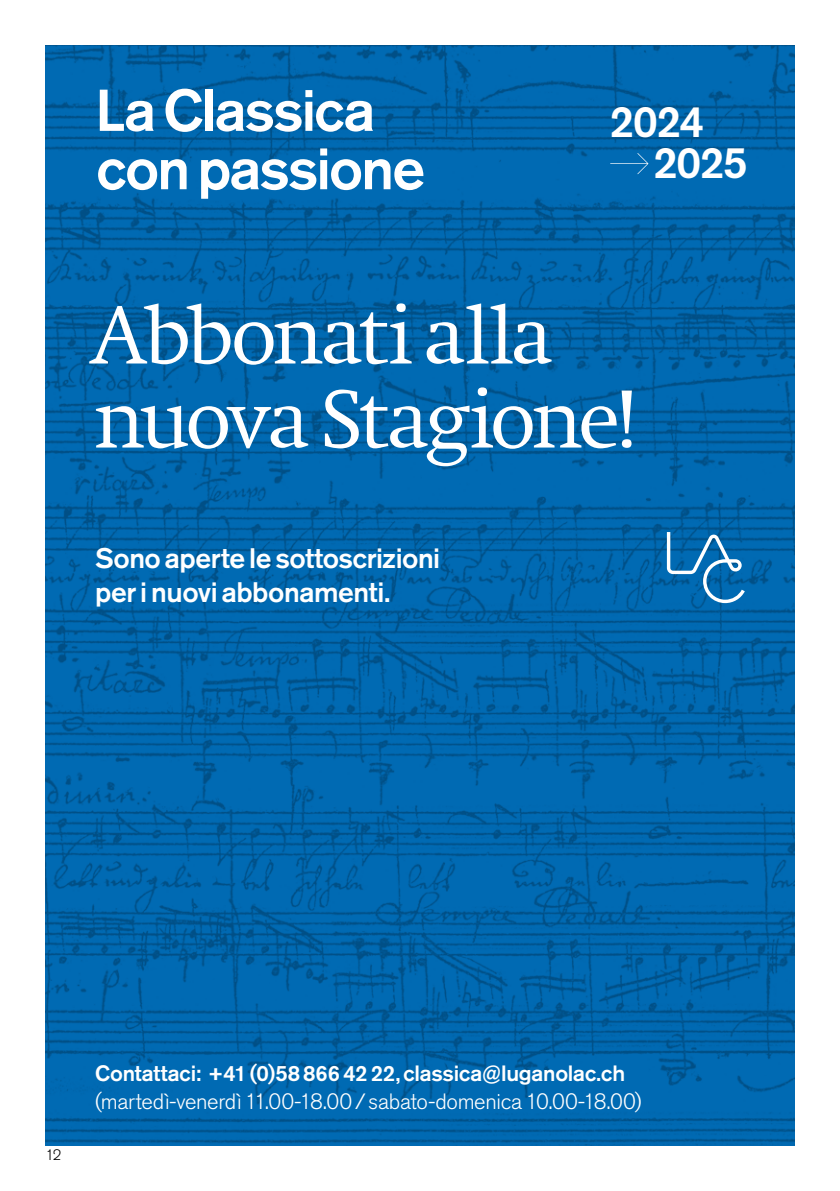
<style>
.page{position:relative;width:840px;height:1191px;background:#fff}
.page>*{position:absolute;margin:0;border:0;box-sizing:border-box;transform-origin:0 0}
.t1{font:300 84px/84px "Swift Neue LT Pro";letter-spacing:-.03em;color:#fff}
.t2{font:500 58.4px/58.4px "Akzidenz Grotesk Pro";letter-spacing:-.03em;color:#fff}
.t3{font:500 43.8px/41.2px "Akzidenz Grotesk Pro";letter-spacing:-.025em;color:#fff}
.t4{font:500 28px/34px "Akzidenz Grotesk Pro";letter-spacing:-.015em;color:#fff}
.t5{font:300 22px "Akzidenz Grotesk Pro";letter-spacing:-.015em;color:#fff}
.t6{font:500 22px "Akzidenz Grotesk Pro";letter-spacing:-.01em;color:#fff}
.t7{font:300 15px "Akzidenz Grotesk Pro";color:#000}
</style>
<div class="page">
<img style="left:45px;top:45px;width:749px;height:1100px">
<svg style="left:666px;top:532px;width:78px;height:71px;background:#277db8"></svg>
<svg style="left:610px;top:153px;width:38px;height:21px"></svg>
<h2 class="t2" style="left:95px;top:80px;width:331px">La Classica con passione</h2>
<h3 class="t3" style="left:652px;top:100px;width:96px;text-indent:-43px">2024<br>2025</h3>
<h1 class="t1" style="left:91px;top:293px;width:547px">Abbonati alla nuova Stagione!</h1>
<p class="t4" style="left:95px;top:541px;width:346px">Sono aperte le sottoscrizioni per i nuovi abbonamenti.</p>
<p class="t7" style="left:45px;top:1145px;width:18px">12</p>
<p class="t6" style="left:95px;top:1058px;width:531px">Contattaci: +41 (0)58 866 42 22, classica@luganolac.ch</p>
<p class="t5" style="left:95px;top:1086px;width:548px">(martedì-venerdì 11.00-18.00 / sabato-domenica 10.00-18.00)</p>
</div>
